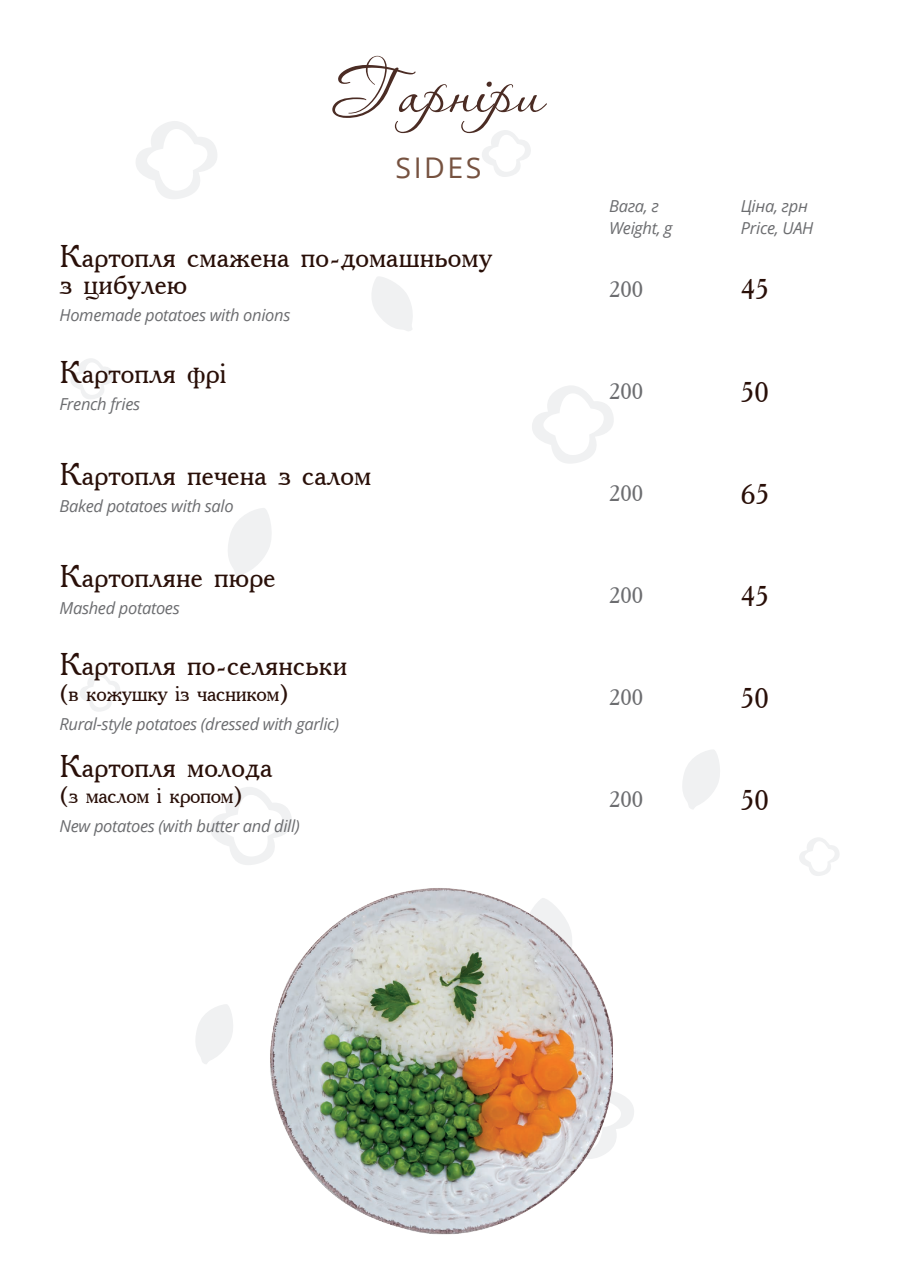
<style>
.page{position:relative;width:910px;height:1280px;background:#fff}
.page>*{position:absolute;margin:0;border:0;box-sizing:border-box;transform-origin:0 0}
.Заголовок{font:63px "Aquarelle";color:#4b2c24}
.Старава_заголовок{font:31.5px "Uk Academy";color:#290f08}
.Ціна{font:28.5px "Uk Academy";color:#290f08}
.ЗАГОЛОВОК_АНГ{font:28.5px "Open Sans";letter-spacing:.09em;color:#765240}
.склад{font:24px "Uk Academy";letter-spacing:-.02em;color:#290f08}
.ГРАМИ{font:22.5px "Uk Academy";color:#6c6d70}
.АНГ_ВЕРСІЯ{font:italic 16.5px "Open Sans";letter-spacing:-.02em;color:#6c6d70}
</style>
<div class="page">
<svg style="left:372px;top:277px;width:41px;height:54px"></svg>
<svg style="left:228px;top:508px;width:44px;height:70px"></svg>
<svg style="left:196px;top:1004px;width:37px;height:60px"></svg>
<svg style="left:682px;top:750px;width:38px;height:59px"></svg>
<svg style="left:71px;top:358px;width:42px;height:41px"></svg>
<svg style="left:613px;top:1091px;width:21px;height:55px"></svg>
<svg style="left:80px;top:673px;width:40px;height:39px"></svg>
<svg style="left:799px;top:837px;width:40px;height:39px"></svg>
<svg style="left:532px;top:386px;width:82px;height:78px"></svg>
<svg style="left:136px;top:121px;width:81px;height:78px"></svg>
<svg style="left:210px;top:787px;width:82px;height:78px"></svg>
<svg style="left:482px;top:130px;width:49px;height:47px"></svg>
<img style="left:270px;top:888px;width:343px;height:347px">
<p class="Заголовок" style="left:332px;top:53px;width:220px">Гарніри</p>
<p class="ЗАГОЛОВОК_АНГ" style="left:395px;top:148px;width:88px">SIDES</p>
<p class="Старава_заголовок" style="left:60px;top:237px;width:434px">Картопля смажена по-домашньому</p>
<p class="Старава_заголовок" style="left:60px;top:264px;width:129px">з цибулею</p>
<p class="АНГ_ВЕРСІЯ" style="left:60px;top:304px;width:232px">Homemade potatoes with onions</p>
<p class="Старава_заголовок" style="left:60px;top:352px;width:169px">Картопля фрі</p>
<p class="АНГ_ВЕРСІЯ" style="left:60px;top:392px;width:82px">French fries</p>
<p class="Старава_заголовок" style="left:60px;top:454px;width:313px">Картопля печена з салом</p>
<p class="АНГ_ВЕРСІЯ" style="left:60px;top:495px;width:176px">Baked potatoes with salo</p>
<p class="Старава_заголовок" style="left:60px;top:556px;width:217px">Картопляне пюре</p>
<p class="АНГ_ВЕРСІЯ" style="left:60px;top:597px;width:122px">Mashed potatoes</p>
<p class="Старава_заголовок" style="left:60px;top:644px;width:289px">Картопля по-селянськи</p>
<p class="склад" style="left:60px;top:677px;width:231px">(в кожушку із часником)</p>
<p class="АНГ_ВЕРСІЯ" style="left:60px;top:713px;width:281px">Rural-style potatoes (dressed with garlic)</p>
<p class="Старава_заголовок" style="left:60px;top:746px;width:215px">Картопля молода</p>
<p class="склад" style="left:60px;top:779px;width:185px">(з маслом і кропом)</p>
<p class="АНГ_ВЕРСІЯ" style="left:60px;top:815px;width:242px">New potatoes (with butter and dill)</p>
<p class="АНГ_ВЕРСІЯ" style="left:609px;top:194px;width:51px">Вага, г</p>
<p class="АНГ_ВЕРСІЯ" style="left:609px;top:216px;width:65px">Weight, g</p>
<p class="АНГ_ВЕРСІЯ" style="left:741px;top:194px;width:68px">Ціна, грн</p>
<p class="АНГ_ВЕРСІЯ" style="left:741px;top:216px;width:74px">Price, UAH</p>
<p class="ГРАМИ" style="left:609px;top:275px;width:35px">200</p>
<p class="Ціна" style="left:741px;top:272px;width:29px">45</p>
<p class="ГРАМИ" style="left:609px;top:377px;width:35px">200</p>
<p class="Ціна" style="left:741px;top:374px;width:29px">50</p>
<p class="ГРАМИ" style="left:609px;top:479px;width:35px">200</p>
<p class="Ціна" style="left:741px;top:476px;width:30px">65</p>
<p class="ГРАМИ" style="left:609px;top:581px;width:35px">200</p>
<p class="Ціна" style="left:741px;top:578px;width:29px">45</p>
<p class="ГРАМИ" style="left:609px;top:684px;width:35px">200</p>
<p class="Ціна" style="left:741px;top:680px;width:29px">50</p>
<p class="ГРАМИ" style="left:609px;top:786px;width:35px">200</p>
<p class="Ціна" style="left:741px;top:782px;width:29px">50</p>
</div>
